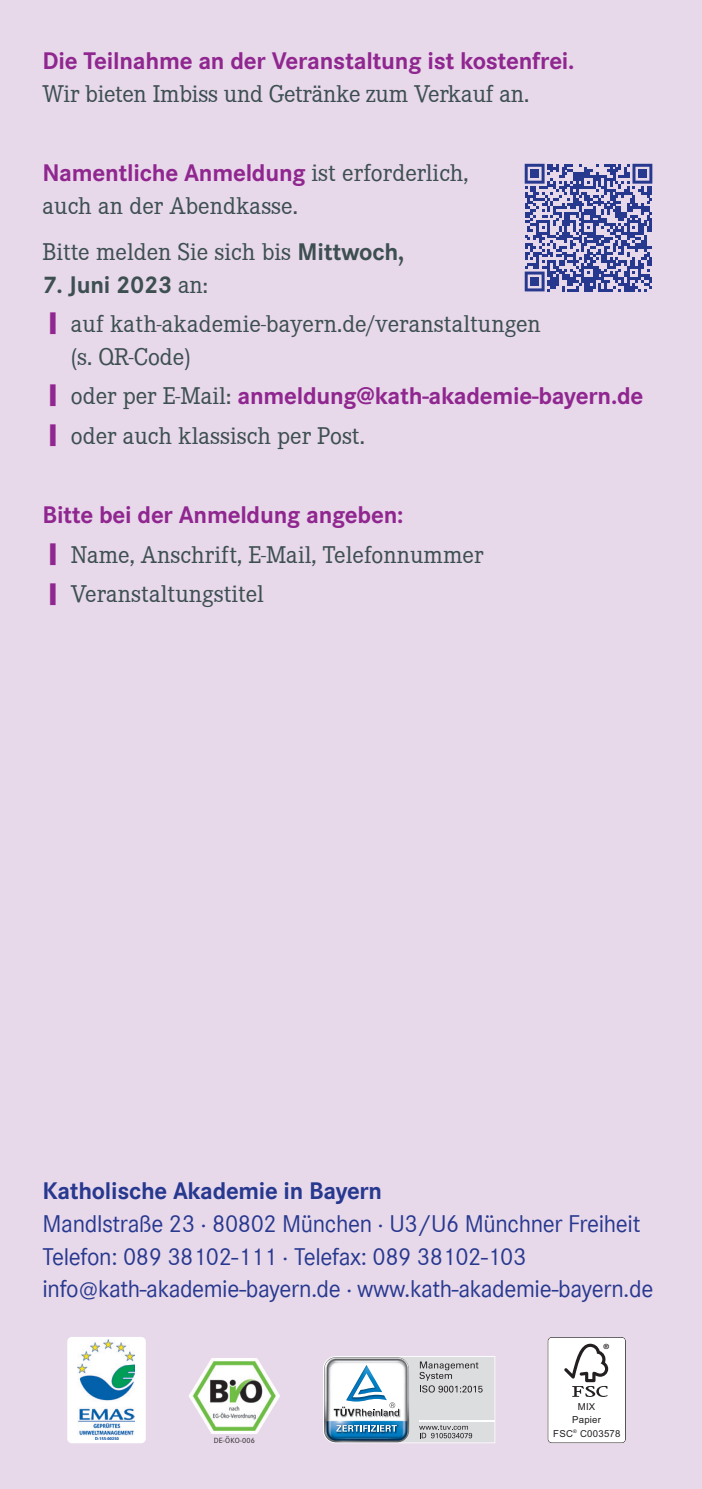
<style>
.page{position:relative;width:702px;height:1489px;background:#fff}
.page>*{position:absolute;margin:0;border:0;box-sizing:border-box;transform-origin:0 0}
.t1{font:25px/46.8px "Corporate E";color:#3d4f51}
.t2{font:700 25px "Corporate S";letter-spacing:-.01em;color:#90268f}
.t3{font:25px/32.5px "Corporate S";letter-spacing:-.015em;color:#27388f}
.t4{font:700 25px "Corporate S";letter-spacing:-.01em;color:#27388f}
.t5{font:700 25px "Corporate S";letter-spacing:-.01em;color:#3d4f51}
.t6{font:9.5px/13.2px "Arial";letter-spacing:.025em;color:#231f20;text-align:center}
.t7{font:7.75px "Corporate S";letter-spacing:.025em;color:#231f20}
.t8{font:700 7.25px "Helvetica Neue LT";color:#231f20}
.t9{font:5px "Arial";color:#231f20}
.s1{font-family:"Corporate E";font-weight:400;color:#3d4f51}
.s2{font-family:"Corporate S";font-weight:700}
.s3{font-family:"Corporate E";font-weight:400}
.s4{color:#90268f}
</style>
<div class="page">
<div style="left:0;top:0;width:702px;height:1488px;background:#e7d8ea"></div>
<svg style="left:524px;top:164px;width:128px;height:127px"></svg>
<div style="left:530px;top:169px;width:9px;height:9px;background:#27388f"></div>
<div style="left:638px;top:169px;width:8px;height:9px;background:#27388f"></div>
<div style="left:530px;top:277px;width:9px;height:9px;background:#27388f"></div>
<svg style="left:547px;top:1337px;width:79px;height:105px;background:#ebebeb"></svg>
<svg style="left:323px;top:1356px;width:172px;height:86px"></svg>
<img style="left:204px;top:1359px;width:7px;height:12px">
<div style="left:67px;top:1336px;width:79px;height:106px;background:#fff;border-radius:5px"></div>
<img style="left:77px;top:1339px;width:57px;height:100px">
<p class="t2" style="left:43px;top:44px;width:533px">Die Teilnahme an der Veranstaltung ist kostenfrei.</p>
<p class="t1" style="left:43px;top:70px;width:488px">Wir bieten Imbiss und Getränke zum Verkauf an.</p>
<p class="t2" style="left:43px;top:155px;width:427px">Namentliche Anmeldung <span class="s1">ist erforderlich,</span></p>
<p class="t1" style="left:43px;top:181px;width:363px">auch an der Abendkasse.<br>Bitte melden Sie sich bis <span class="s2">Mittwoch,</span></p>
<p class="t5" style="left:43px;top:267px;width:167px">7. Juni 2023 <span class="s3">an:</span></p>
<p class="t1" style="left:71px;top:307px;width:471px;line-height:32.5px;text-indent:-21px"><span class="s4">■</span> auf kath-akademie-bayern.de/veranstaltungen (s. QR-Code)</p>
<p class="t2" style="left:50px;top:379px;width:595px">■ <span class="s1">oder per E-Mail:</span> anmeldung@kath-akademie-bayern.de</p>
<p class="t1" style="left:50px;top:412px;width:317px"><span class="s4">■</span> oder auch klassisch per Post.</p>
<p class="t2" style="left:43px;top:497px;width:362px">Bitte bei der Anmeldung angeben:</p>
<p class="t1" style="left:50px;top:530px;width:435px"><span class="s4">■</span> Name, Anschrift, E-Mail, Telefonnummer</p>
<p class="t1" style="left:50px;top:570px;width:216px"><span class="s4">■</span> Veranstaltungstitel</p>
<p class="t4" style="left:43px;top:1173px;width:341px">Katholische Akademie in Bayern</p>
<p class="t3" style="left:43px;top:1206px;width:612px">Mandlstraße 23 · 80802 München · U3/U6 Münchner Freiheit<br>Telefon: 089 38102-111 · Telefax: 089 38102-103 info@kath-akademie-bayern.de · www.kath-akademie-bayern.de</p>
<p class="t7" style="left:214px;top:1435px;width:43px">DE-ÖKO-006</p>
<p class="t8" style="left:603px;top:1342px;width:7px">®</p>
<p class="t6" style="left:553px;top:1399px;width:69px">MIX<br>Papier<br>FSC C003578</p>
<p class="t9" style="left:573px;top:1427px;width:5px">®</p>
</div>
